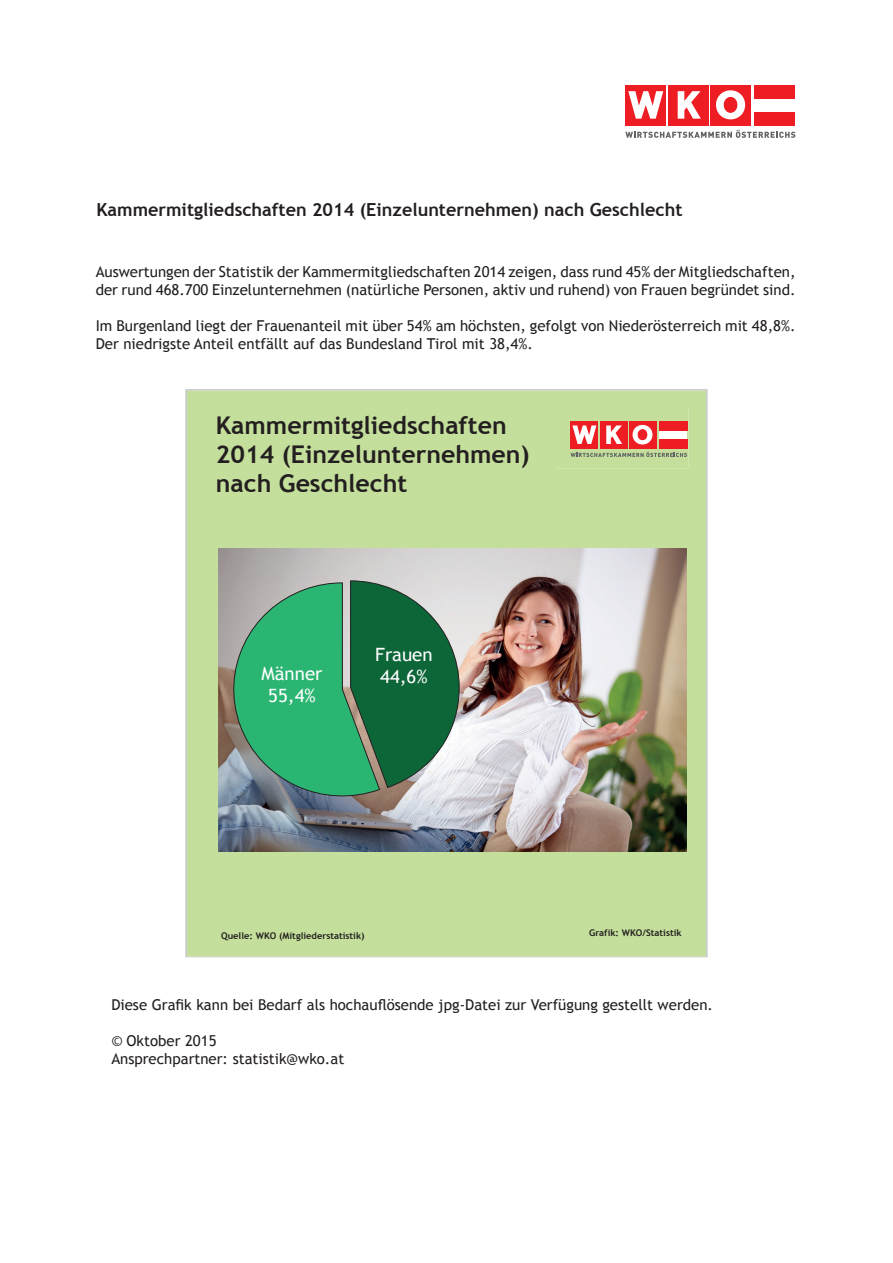
<style>
.page{position:relative;width:893px;height:1263px;background:#fff}
.page>*{position:absolute;margin:0;border:0;box-sizing:border-box;transform-origin:0 0}
.t1{font:700 24.45px/29.2px "Trebuchet MS";color:#231f20}
.t2{font:18.3px/22px "Trebuchet MS";color:#fff;text-align:center}
.t3{font:700 18px "Trebuchet MS";color:#231f20}
.t4{font:15px/18px "Trebuchet MS";color:#231f20}
.t5{font:700 9.15px "Trebuchet MS";color:#231f20}
</style>
<div class="page">
<div style="left:710px;top:85px;width:41px;height:40px;background:#ee1d23"></div>
<div style="left:668px;top:85px;width:40px;height:40px;background:#ee1d23"></div>
<svg style="left:625px;top:130px;width:170px;height:8px"></svg>
<svg style="left:678px;top:91px;width:23px;height:28px"></svg>
<div style="left:626px;top:85px;width:40px;height:40px;background:#ee1d23"></div>
<svg style="left:628px;top:91px;width:35px;height:28px"></svg>
<div style="left:755px;top:85px;width:40px;height:14px;background:#ee1d23"></div>
<div style="left:755px;top:112px;width:40px;height:13px;background:#ee1d23"></div>
<svg style="left:716px;top:90px;width:29px;height:29px"></svg>
<div style="left:724px;top:97px;width:13px;height:15px;background:#ee1d23;border-radius:50%"></div>
<div style="left:724px;top:97px;width:13px;height:16px;border:1px solid #ee1d23;border-radius:50%"></div>
<div style="left:185px;top:389px;width:523px;height:568px;background:#c4df9b"></div>
<img style="left:218px;top:548px;width:468px;height:303px">
<div style="left:556px;top:407px;width:132px;height:61px;background:#c4df9b"></div>
<div style="left:659px;top:430px;width:28px;height:9px;background:#fff"></div>
<div style="left:629px;top:421px;width:27px;height:28px;background:#ee1d23"></div>
<div style="left:600px;top:421px;width:27px;height:28px;background:#ee1d23"></div>
<svg style="left:570px;top:452px;width:117px;height:5px"></svg>
<svg style="left:606px;top:425px;width:16px;height:19px"></svg>
<div style="left:571px;top:421px;width:27px;height:28px;background:#ee1d23"></div>
<svg style="left:572px;top:425px;width:24px;height:19px"></svg>
<div style="left:659px;top:421px;width:28px;height:9px;background:#ee1d23"></div>
<div style="left:659px;top:439px;width:28px;height:10px;background:#ee1d23"></div>
<svg style="left:632px;top:425px;width:20px;height:19px"></svg>
<div style="left:638px;top:430px;width:9px;height:10px;background:#ee1d23;border-radius:50%"></div>
<div style="left:638px;top:429px;width:9px;height:11px;border:1px solid #ee1d23;border-radius:50%"></div>
<svg style="left:219px;top:580px;width:241px;height:230px;background:#4d9873"></svg>
<p class="t3" style="left:97px;top:199px;width:587px">Kammermitgliedschaften 2014 (Einzelunternehmen) nach Geschlecht</p>
<p class="t4" style="left:96px;top:263px;width:701px">Auswertungen der Statistik der Kammermitgliedschaften 2014 zeigen, dass rund 45% der Mitgliedschaften, der rund 468.700 Einzelunternehmen (natürliche Personen, aktiv und ruhend) von Frauen begründet sind.</p>
<p class="t4" style="left:96px;top:317px;width:701px">Im Burgenland liegt der Frauenanteil mit über 54% am höchsten, gefolgt von Niederösterreich mit 48,8%.<br>Der niedrigste Anteil entfällt auf das Bundesland Tirol mit 38,4%.</p>
<h1 class="t1" style="left:216px;top:410px;width:315px">Kammermitgliedschaften<br>2014 (Einzelunternehmen) nach Geschlecht</h1>
<p class="t2" style="left:262px;top:663px;width:62px">Männer<br>55,4%</p>
<p class="t2" style="left:375px;top:644px;width:59px;text-align:left">Frauen<br>44,6%</p>
<p class="t5" style="left:221px;top:930px;width:145px">Quelle: WKO (Mitgliederstatistik)</p>
<p class="t5" style="left:589px;top:927px;width:94px">Grafik: WKO/Statistik</p>
<p class="t4" style="left:111px;top:996px;width:603px">Diese Grafik kann bei Bedarf als hochauflösende jpg-Datei zur Verfügung gestellt werden.</p>
<p class="t4" style="left:111px;top:1032px;width:234px">© Oktober 2015<br>Ansprechpartner: statistik@wko.at</p>
</div>
